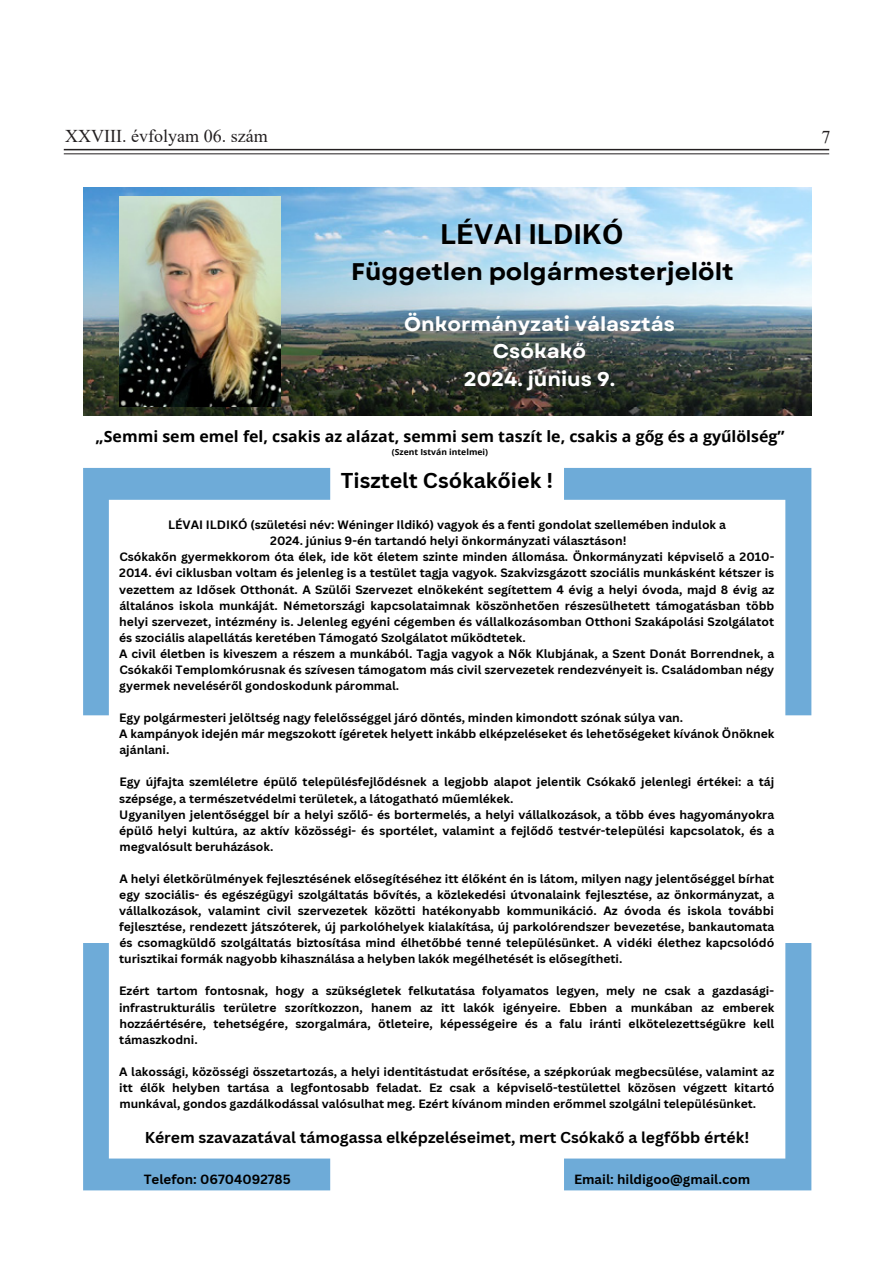
<style>
.page{position:relative;width:893px;height:1263px;background:#fff}
.page>*{position:absolute;margin:0;border:0;box-sizing:border-box;transform-origin:0 0}
.t1{font:700 27.45px "Public Sans";color:#000}
.t2{font:700 24px "Garet";color:#000}
.t3{font:700 20.85px "Canva Sans";color:#000}
.t4{font:700 19.95px/27.6px "Garet";color:#fff;text-align:center}
.t5{font:18px "Times New Roman";color:#231f20}
.t6{font:700 15.45px "Open Sans";color:#000}
.t7{font:700 15.3px "Canva Sans";color:#000}
.t8{font:700 13.05px "Canva Sans";color:#000}
.t9{font:700 11.85px/16px "Canva Sans";color:#000;text-align:justify}
.t10{font:700 8.4px "Open Sans";color:#000}
</style>
<div class="page">
<hr style="left:64px;top:153px;width:765px;height:1px;background:#231f20">
<hr style="left:64px;top:149px;width:765px;height:1px;background:#231f20">
<img style="left:83px;top:188px;width:728px;height:227px">
<svg style="left:83px;top:468px;width:247px;height:247px"></svg>
<svg style="left:564px;top:468px;width:247px;height:247px"></svg>
<svg style="left:564px;top:943px;width:247px;height:247px"></svg>
<svg style="left:83px;top:943px;width:247px;height:247px"></svg>
<img style="left:119px;top:197px;width:162px;height:210px">
<h3 class="t5" style="left:65px;top:123px;width:204px">XXVIII. évfolyam 06. szám</h3>
<h3 class="t5" style="left:821px;top:124px;width:10px">7</h3>
<p class="t1" style="left:440px;top:214px;width:185px">LÉVAI ILDIKÓ</p>
<p class="t2" style="left:351px;top:257px;width:384px">Független polgármesterjelölt</p>
<p class="t4" style="left:404px;top:310px;width:272px">Önkormányzati választás<br>Csókakő<br>2024. június 9.</p>
<p class="t6" style="left:96px;top:425px;width:690px">„Semmi sem emel fel, csakis az alázat, semmi sem taszít le, csakis a gőg és a gyűlölség”</p>
<p class="t10" style="left:392px;top:446px;width:98px">(Szent István intelmei)</p>
<p class="t3" style="left:341px;top:468px;width:214px">Tisztelt Csókakőiek !</p>
<p class="t9" style="left:168px;top:517px;width:559px">LÉVAI ILDIKÓ (születési név: Wéninger Ildikó) vagyok és a fenti gondolat szellemében indulok a</p>
<p class="t9" style="left:270px;top:533px;width:358px">2024. június 9-én tartandó helyi önkormányzati választáson!</p>
<p class="t9" style="left:119px;top:549px;width:656px">Csókakőn gyermekkorom óta élek, ide köt életem szinte minden állomása. Önkormányzati képviselő a 2010-</p>
<p class="t9" style="left:119px;top:565px;width:656px">2014. évi ciklusban voltam és jelenleg is a testület tagja vagyok. Szakvizsgázott szociális munkásként kétszer is</p>
<p class="t9" style="left:119px;top:581px;width:657px">vezettem az Idősek Otthonát. A Szülői Szervezet elnökeként segítettem 4 évig a helyi óvoda, majd 8 évig az</p>
<p class="t9" style="left:119px;top:597px;width:656px">általános iskola munkáját. Németországi kapcsolataimnak köszönhetően részesülhetett támogatásban több</p>
<p class="t9" style="left:119px;top:614px;width:656px">helyi szervezet, intézmény is. Jelenleg egyéni cégemben és vállalkozásomban Otthoni Szakápolási Szolgálatot</p>
<p class="t9" style="left:119px;top:630px;width:408px">és szociális alapellátás keretében Támogató Szolgálatot működtetek.</p>
<p class="t9" style="left:119px;top:646px;width:657px">A civil életben is kiveszem a részem a munkából. Tagja vagyok a Nők Klubjának, a Szent Donát Borrendnek, a</p>
<p class="t9" style="left:119px;top:662px;width:656px">Csókakői Templomkórusnak és szívesen támogatom más civil szervezetek rendezvényeit is. Családomban négy</p>
<p class="t9" style="left:119px;top:678px;width:281px">gyermek neveléséről gondoskodunk párommal.</p>
<p class="t9" style="left:119px;top:710px;width:657px;text-align:left">Egy polgármesteri jelöltség nagy felelősséggel járó döntés, minden kimondott szónak súlya van.<br>A kampányok idején már megszokott ígéretek helyett inkább elképzeléseket és lehetőségeket kívánok Önöknek ajánlani.</p>
<p class="t9" style="left:119px;top:774px;width:657px;text-align:left">Egy újfajta szemléletre épülő településfejlődésnek a legjobb alapot jelentik Csókakő jelenlegi értékei: a táj szépsége, a természetvédelmi területek, a látogatható műemlékek.<br>Ugyanilyen jelentőséggel bír a helyi szőlő- és bortermelés, a helyi vállalkozások, a több éves hagyományokra épülő helyi kultúra, az aktív közösségi- és sportélet, valamint a fejlődő testvér-települési kapcsolatok, és a megvalósult beruházások.</p>
<p class="t9" style="left:119px;top:871px;width:657px">A helyi életkörülmények fejlesztésének elősegítéséhez itt élőként én is látom, milyen nagy jelentőséggel bírhat egy szociális- és egészégügyi szolgáltatás bővítés, a közlekedési útvonalaink fejlesztése, az önkormányzat, a vállalkozások, valamint civil szervezetek közötti hatékonyabb kommunikáció. Az óvoda és iskola további fejlesztése, rendezett játszóterek, új parkolóhelyek kialakítása, új parkolórendszer bevezetése, bankautomata és csomagküldő szolgáltatás biztosítása mind élhetőbbé tenné településünket. A vidéki élethez kapcsolódó turisztikai formák nagyobb kihasználása a helyben lakók megélhetését is elősegítheti.</p>
<p class="t9" style="left:119px;top:983px;width:657px">Ezért tartom fontosnak, hogy a szükségletek felkutatása folyamatos legyen, mely ne csak a gazdasági&shy;infrastrukturális területre szorítkozzon, hanem az itt lakók igényeire. Ebben a munkában az emberek hozzáértésére, tehetségére, szorgalmára, ötleteire, képességeire és a falu iránti elkötelezettségükre kell támaszkodni.</p>
<p class="t9" style="left:119px;top:1064px;width:657px">A lakossági, közösségi összetartozás, a helyi identitástudat erősítése, a szépkorúak megbecsülése, valamint az itt élők helyben tartása a legfontosabb feladat. Ez csak a képviselő-testülettel közösen végzett kitartó munkával, gondos gazdálkodással valósulhat meg. Ezért kívánom minden erőmmel szolgálni településünket.</p>
<p class="t7" style="left:145px;top:1128px;width:606px">Kérem szavazatával támogassa elképzeléseimet, mert Csókakő a legfőbb érték!</p>
<p class="t8" style="left:144px;top:1171px;width:149px">Telefon: 06704092785</p>
<p class="t8" style="left:574px;top:1171px;width:178px">Email: hildigoo@gmail.com</p>
</div>
